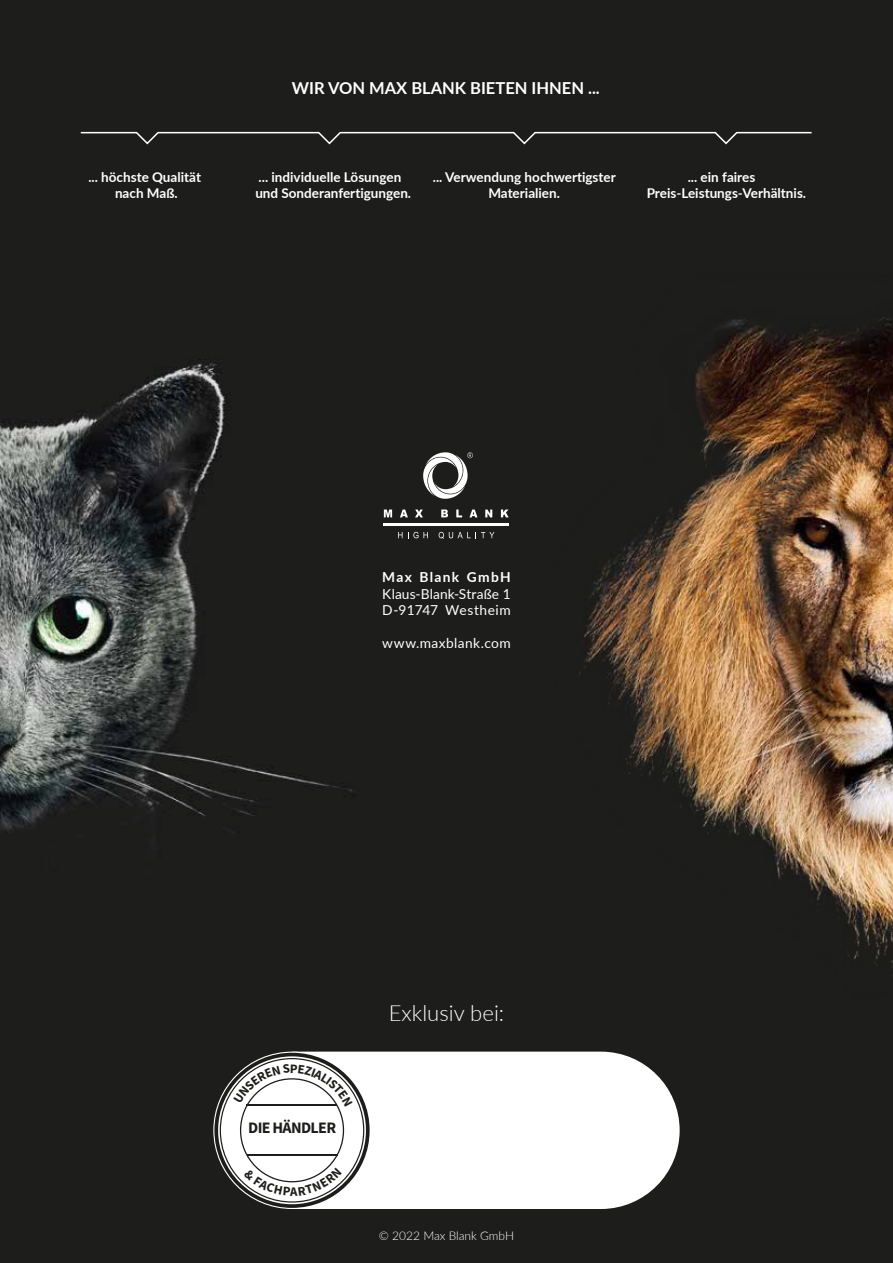
<style>
.page{position:relative;width:893px;height:1263px;background:#1d1d1b}
.page>*{position:absolute;margin:0;border:0;box-sizing:border-box;transform-origin:0 0}
.t1{font:300 22.05px "Lato";color:#fff}
.t2{font:700 16.5px "Lato";color:#fff}
.t3{font:700 16.05px "Source Sans Pro";letter-spacing:-.04em;color:#1d1d1b}
.t4{font:13.8px/16.5px "Lato";letter-spacing:.02em;color:#fff}
.t5{font:700 13.8px "Lato";letter-spacing:.095em;color:#fff}
.t6{font:700 13.5px/16.2px "Lato";color:#fff;text-align:center}
.t7{font:300 12px "Lato";color:#fff}
</style>
<div class="page">
<img style="left:579px;top:317px;width:314px;height:646px">
<img style="left:0;top:359px;width:428px;height:474px">
<svg style="left:80px;top:131px;width:732px;height:14px"></svg>
<div style="left:301px;top:1051px;width:379px;height:158px;background:#fff"></div>
<svg style="left:398px;top:532px;width:4px;height:6px"></svg>
<svg style="left:408px;top:532px;width:20px;height:6px"></svg>
<svg style="left:439px;top:532px;width:55px;height:7px"></svg>
<hr style="left:383px;top:523px;width:126px;height:3px;background:#fff">
<svg style="left:384px;top:509px;width:8px;height:8px"></svg>
<svg style="left:400px;top:509px;width:8px;height:8px"></svg>
<svg style="left:415px;top:509px;width:8px;height:8px"></svg>
<svg style="left:441px;top:509px;width:7px;height:8px"></svg>
<svg style="left:456px;top:509px;width:6px;height:8px"></svg>
<svg style="left:469px;top:509px;width:8px;height:8px"></svg>
<svg style="left:485px;top:509px;width:7px;height:8px"></svg>
<svg style="left:501px;top:509px;width:8px;height:8px"></svg>
<svg style="left:423px;top:452px;width:50px;height:47px"></svg>
<svg style="left:214px;top:1053px;width:156px;height:155px"></svg>
<p class="t2" style="left:292px;top:76px;width:309px">WIR VON MAX BLANK BIETEN IHNEN ...</p>
<p class="t6" style="left:88px;top:168px;width:114px">... höchste Qualität nach Maß.</p>
<p class="t6" style="left:255px;top:168px;width:157px;text-align:left">... individuelle Lösungen und Sonderanfertigungen.</p>
<p class="t6" style="left:433px;top:168px;width:184px">... Verwendung hochwertigster<br>Materialien.</p>
<p class="t6" style="left:647px;top:168px;width:161px;text-align:left;text-indent:41px">... ein faires<br>Preis-Leistungs-Verhältnis.</p>
<p class="t5" style="left:382px;top:567px;width:130px">Max Blank GmbH</p>
<p class="t4" style="left:382px;top:585px;width:130px">Klaus-Blank-Straße 1<br>D-91747 Westheim</p>
<p class="t4" style="left:382px;top:634px;width:130px">www.maxblank.com</p>
<p class="t3" style="left:248px;top:1117px;width:89px">DIE HÄNDLER</p>
<h1 class="t1" style="left:389px;top:997px;width:117px">Exklusiv bei:</h1>
<p class="t7" style="left:379px;top:1227px;width:137px">© 2022 Max Blank GmbH</p>
</div>
